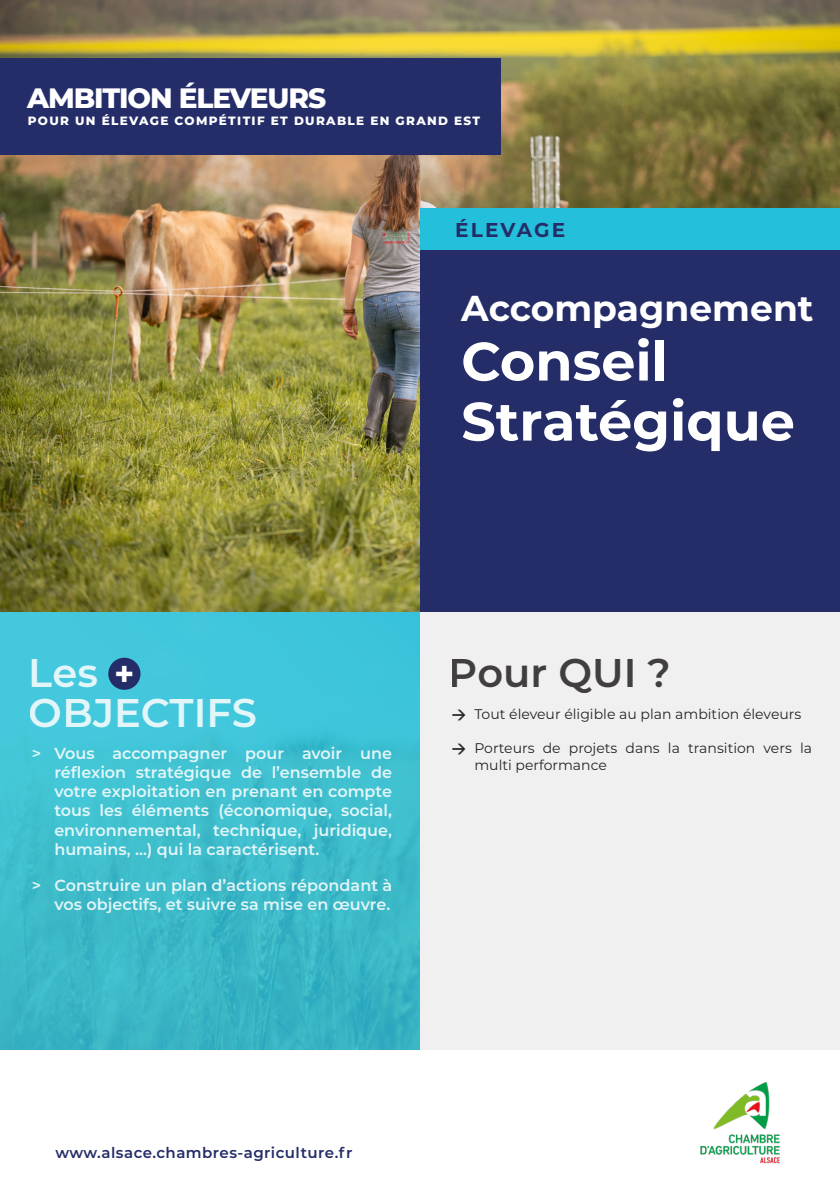
<style>
.page{position:relative;width:840px;height:1191px;background:#fff}
.page>*{position:absolute;margin:0;border:0;box-sizing:border-box;transform-origin:0 0}
.t1{font:700 54px/60px "Montserrat";color:#fff}
.t2{font:600 40px/40px "Montserrat";color:#fff}
.t3{font:600 40px "Montserrat";color:#231f20}
.t4{font:700 36px "Montserrat";color:#fff}
.t5{font:800 28px "Montserrat";letter-spacing:-.04em;color:#fff}
.t6{font:700 20px "Montserrat";letter-spacing:.105em;color:#242d68}
.t7{font:600 16px/19.2px "Montserrat";color:#fff;text-align:justify}
.t8{font:600 15px "Montserrat";letter-spacing:.03em;color:#242d68}
.t9{font:14px/16.8px "Montserrat";color:#000}
.t10{font:800 12px "Montserrat";letter-spacing:.11em;color:#fff}
.s1{font-family:"DIN";font-weight:700;font-size:36.4px}
.s2{font-family:"DIN";font-weight:700}
</style>
<div class="page">
<img style="left:0;top:0;width:839px;height:612px">
<div style="left:420px;top:249px;width:419px;height:363px;background:#242d68"></div>
<div style="left:0;top:612px;width:420px;height:437px;background:linear-gradient(to bottom,#43cadf,#39b3c0)"></div>
<div style="left:108px;top:657px;width:32px;height:33px;background:#242d68;border-radius:50%"></div>
<div style="left:420px;top:612px;width:419px;height:437px;background:#f0f0f0"></div>
<div style="left:420px;top:209px;width:419px;height:41px;background:#23bfdb"></div>
<div style="left:0;top:58px;width:500px;height:97px;background:#242d68"></div>
<img style="left:700px;top:1082px;width:80px;height:82px">
<p class="t5" style="left:27px;top:77px;width:300px">AMBITION ÉLEVEURS</p>
<p class="t10" style="left:28px;top:112px;width:453px">POUR UN ÉLEVAGE COMPÉTITIF ET DURABLE EN GRAND EST</p>
<p class="t6" style="left:455px;top:215px;width:112px">ÉLEVAGE</p>
<p class="t4" style="left:461px;top:282px;width:353px">Accompagnement</p>
<p class="t1" style="left:461px;top:329px;width:335px">Conseil<br>Stratégique</p>
<p class="t2" style="left:29px;top:651px;width:230px">Les <span class="s1">+<br></span>OBJECTIFS</p>
<p class="t7" style="left:54px;top:742px;width:339px;text-indent:-23px">&gt; Vous accompagner pour avoir une réflexion stratégique de l’ensemble de votre exploitation en prenant en compte tous les éléments (économique, social, environnemental, technique, juridique, humains, …) qui la caractérisent.</p>
<p class="t7" style="left:32px;top:875px;width:361px;text-align:right">&gt; Construire un plan d’actions répondant à vos objectifs, et suivre sa mise en œuvre.</p>
<h2 class="t3" style="left:448px;top:644px;width:223px">Pour QUI ?</h2>
<p class="t9" style="left:451px;top:705px;width:351px"><span class="s2">&gt;</span> Tout éleveur éligible au plan ambition éleveurs</p>
<p class="t9" style="left:474px;top:739px;width:339px;text-indent:-23px"><span class="s2">&gt;</span> Porteurs de projets dans la transition vers la multi performance</p>
<p class="t8" style="left:55px;top:1141px;width:298px">www.alsace.chambres-agriculture.fr</p>
</div>
